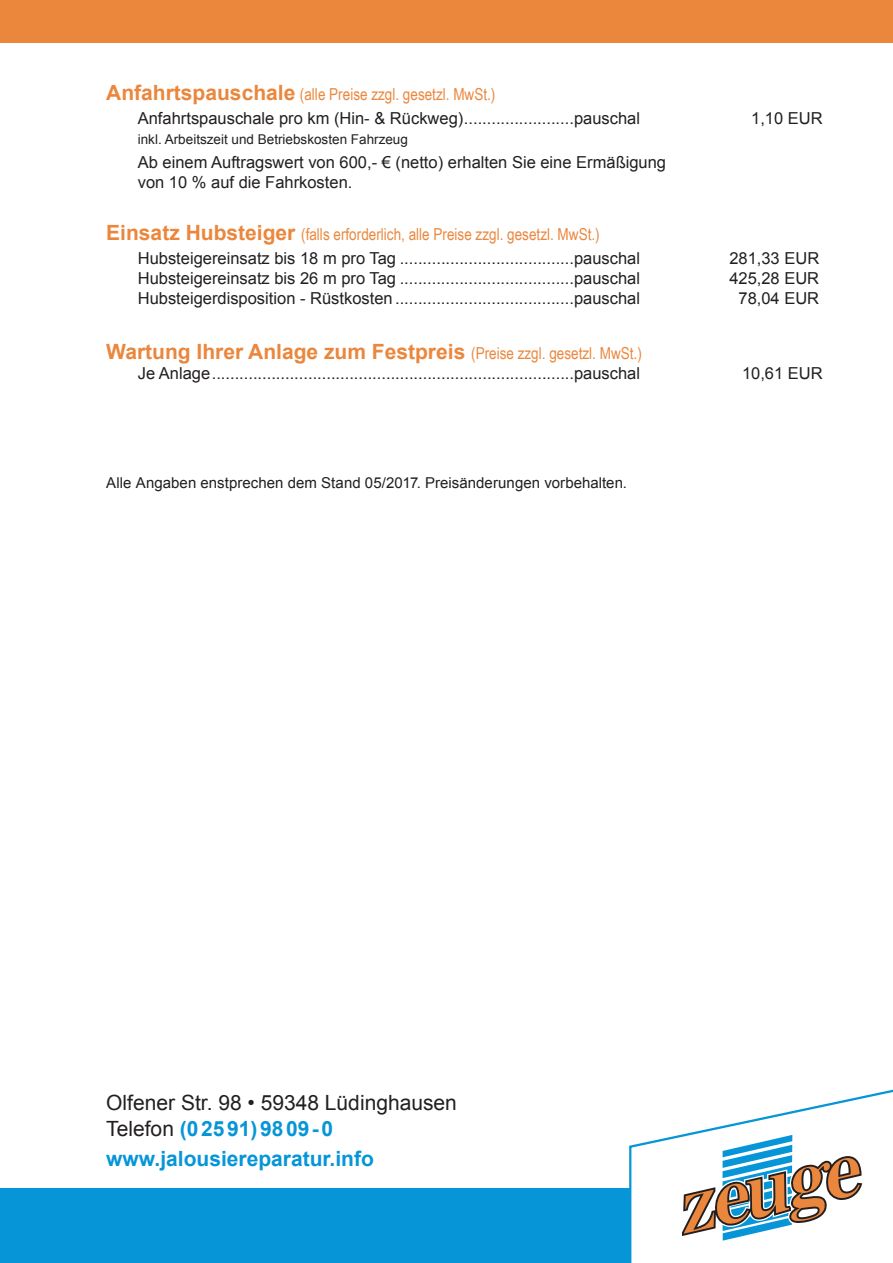
<style>
.page{position:relative;width:893px;height:1263px;background:#fff}
.page>*{position:absolute;margin:0;border:0;box-sizing:border-box;transform-origin:0 0}
.t1{font:700 21px "Arial";color:#eb873d}
.t2{font:21px/25.7px "Arial";color:#231f20}
.t3{font:700 21px "Arial";color:#0696d7}
.t4{font:16.5px/19.8px "Arial";color:#231f20}
.t5{font:16.5px "Arial Narrow";color:#eb873d}
.t6{font:15px "Arial";letter-spacing:.005em;color:#231f20}
.t7{font:13.5px "Arial";color:#231f20}
.s1{font-family:"Arial";font-weight:700;font-size:21px}
.s2{font-family:"Arial Narrow";font-weight:400;font-size:16.5px}
.s3{font-weight:700;color:#0696d7}
</style>
<div class="page">
<div style="left:0;top:0;width:893px;height:43px;background:#eb873d"></div>
<div style="left:0;top:1188px;width:863px;height:75px;background:#0696d7"></div>
<svg style="left:629px;top:1089px;width:264px;height:174px"></svg>
<svg style="left:682px;top:1135px;width:180px;height:106px"></svg>
<p class="t5" style="left:106px;top:82px;width:391px"><span class="s1">Anfahrtspauschale</span> (alle Preise zzgl. gesetzl. MwSt.)</p>
<p class="t4" style="left:138px;top:109px;width:504px">Anfahrtspauschale pro km (Hin- &amp; Rückweg)........................pauschal</p>
<p class="t4" style="left:751px;top:109px;width:73px">1,10 EUR</p>
<p class="t7" style="left:138px;top:130px;width:272px">inkl. Arbeitszeit und Betriebskosten Fahrzeug</p>
<p class="t4" style="left:138px;top:152px;width:530px">Ab einem Auftragswert von 600,- € (netto) erhalten Sie eine Ermäßigung von 10 % auf die Fahrkosten.</p>
<p class="t5" style="left:106px;top:222px;width:495px"><span class="s1">Einsatz Hubsteiger</span> (falls erforderlich, alle Preise zzgl. gesetzl. MwSt.)</p>
<p class="t4" style="left:138px;top:249px;width:504px">Hubsteigereinsatz bis 18 m pro Tag ......................................pauschal</p>
<p class="t4" style="left:729px;top:249px;width:91px">281,33 EUR</p>
<p class="t4" style="left:138px;top:268px;width:504px">Hubsteigereinsatz bis 26 m pro Tag ......................................pauschal</p>
<p class="t4" style="left:729px;top:268px;width:91px">425,28 EUR</p>
<p class="t4" style="left:138px;top:288px;width:504px">Hubsteigerdisposition - Rüstkosten .......................................pauschal</p>
<p class="t4" style="left:738px;top:288px;width:82px">78,04 EUR</p>
<p class="t1" style="left:106px;top:337px;width:537px">Wartung Ihrer Anlage zum Festpreis <span class="s2">(Preise zzgl. gesetzl. MwSt.)</span></p>
<p class="t4" style="left:138px;top:363px;width:504px">Je Anlage...............................................................................pauschal</p>
<p class="t4" style="left:742px;top:363px;width:82px">10,61 EUR</p>
<p class="t6" style="left:106px;top:472px;width:522px">Alle Angaben enstprechen dem Stand 05/2017. Preisänderungen vorbehalten.</p>
<p class="t2" style="left:106px;top:1090px;width:352px">Olfener Str. 98 • 59348 Lüdinghausen<br>Telefon <span class="s3">(02591)9809-0</span></p>
<p class="t3" style="left:106px;top:1143px;width:269px">www.jalousiereparatur.info</p>
</div>
